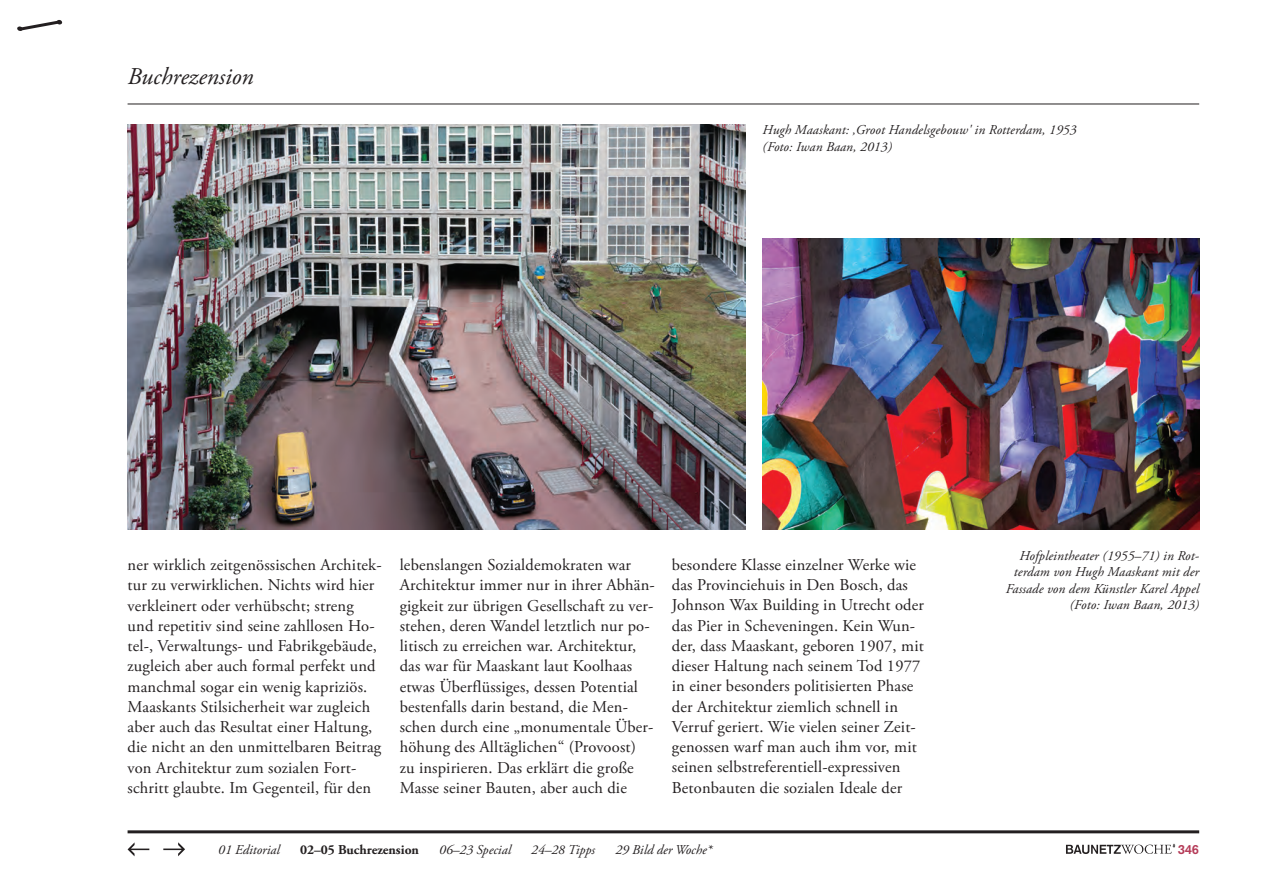
<style>
.page{position:relative;width:1263px;height:893px;background:#fff}
.page>*{position:absolute;margin:0;border:0;box-sizing:border-box;transform-origin:0 0}
.Kategorie{font:italic 24px "Adobe Garamond Pro";color:#231f20}
.t1{font:16.5px/20.2px "Adobe Garamond Pro";letter-spacing:.01em;color:#231f20}
.Navigation_Off{font:italic 13.5px/16.5px "Adobe Garamond Pro";letter-spacing:.01em;color:#231f20;text-align:right}
.Navigation_Off-2{font:700 13.5px "Adobe Garamond Pro";color:#231f20}
.t2{font:700 13.05px "Akzidenz Grotesk";color:#b53b58}
</style>
<div class="page">
<hr style="left:128px;top:830px;width:1071px;height:3px;background:#231f20">
<svg style="left:128px;top:842px;width:21px;height:14px"></svg>
<svg style="left:163px;top:842px;width:22px;height:14px"></svg>
<svg style="left:17px;top:20px;width:46px;height:11px"></svg>
<svg style="left:1066px;top:844px;width:109px;height:10px"></svg>
<hr style="left:128px;top:104px;width:1071px;height:1px;background:#231f20">
<img style="left:128px;top:125px;width:618px;height:405px">
<img style="left:763px;top:239px;width:436px;height:291px">
<p class="Kategorie" style="left:128px;top:62px;width:128px">Buchrezension</p>
<p class="Navigation_Off" style="left:763px;top:122px;width:315px">Hugh Maaskant: ‚Groot Handelsgebouw' in Rotterdam, 1953</p>
<p class="Navigation_Off" style="left:763px;top:139px;width:131px">(Foto: Iwan Baan, 2013)</p>
<p class="t1" style="left:128px;top:555px;width:256px">ner wirklich zeitgenössischen Architek&shy;tur zu verwirklichen. Nichts wird hier verkleinert oder verhübscht; streng und repetitiv sind seine zahllosen Ho&shy;tel-, Verwaltungs- und Fabrikgebäude, zugleich aber auch formal perfekt und manchmal sogar ein wenig kapriziös.</p>
<p class="t1" style="left:128px;top:697px;width:255px">Maaskants Stilsicherheit war zugleich aber auch das Resultat einer Haltung, die nicht an den unmittelbaren Beitrag von Architektur zum sozialen Fort&shy;schritt glaubte. Im Gegenteil, für den</p>
<p class="t1" style="left:400px;top:555px;width:257px">lebenslangen Sozialdemokraten war Architektur immer nur in ihrer Abhän&shy;gigkeit zur übrigen Gesellschaft zu ver&shy;stehen, deren Wandel letztlich nur po&shy;litisch zu erreichen war. Architektur, das war für Maaskant laut Koolhaas etwas Überflüssiges, dessen Potential bestenfalls darin bestand, die Men&shy;schen durch eine „monumentale Über&shy;höhung des Alltäglichen“ (Provoost) zu inspirieren. Das erklärt die große Masse seiner Bauten, aber auch die</p>
<p class="t1" style="left:672px;top:555px;width:254px">besondere Klasse einzelner Werke wie das Provinciehuis in Den Bosch, das Johnson Wax Building in Utrecht oder das Pier in Scheveningen. Kein Wun&shy;der, dass Maaskant, geboren 1907, mit dieser Haltung nach seinem Tod 1977 in einer besonders politisierten Phase der Architektur ziemlich schnell in Verruf geriert. Wie vielen seiner Zeit&shy;genossen warf man auch ihm vor, mit seinen selbstreferentiell-expressiven Betonbauten die sozialen Ideale der</p>
<p class="Navigation_Off" style="left:1006px;top:547px;width:195px">Hofpleintheater (1955–71) in Rot&shy;terdam von Hugh Maaskant mit der<br>Fassade von dem Künstler Karel Appel (Foto: Iwan Baan, 2013)</p>
<p class="Navigation_Off" style="left:218px;top:841px;width:63px">01 Editorial</p>
<p class="Navigation_Off-2" style="left:300px;top:841px;width:120px">02–05 Buchrezension</p>
<p class="Navigation_Off" style="left:439px;top:841px;width:73px">06–23 Special</p>
<p class="Navigation_Off" style="left:531px;top:841px;width:65px">24–28 Tipps</p>
<p class="Navigation_Off" style="left:615px;top:841px;width:98px">29 Bild der Woche*</p>
<p class="t2" style="left:1178px;top:841px;width:23px">346</p>
</div>
